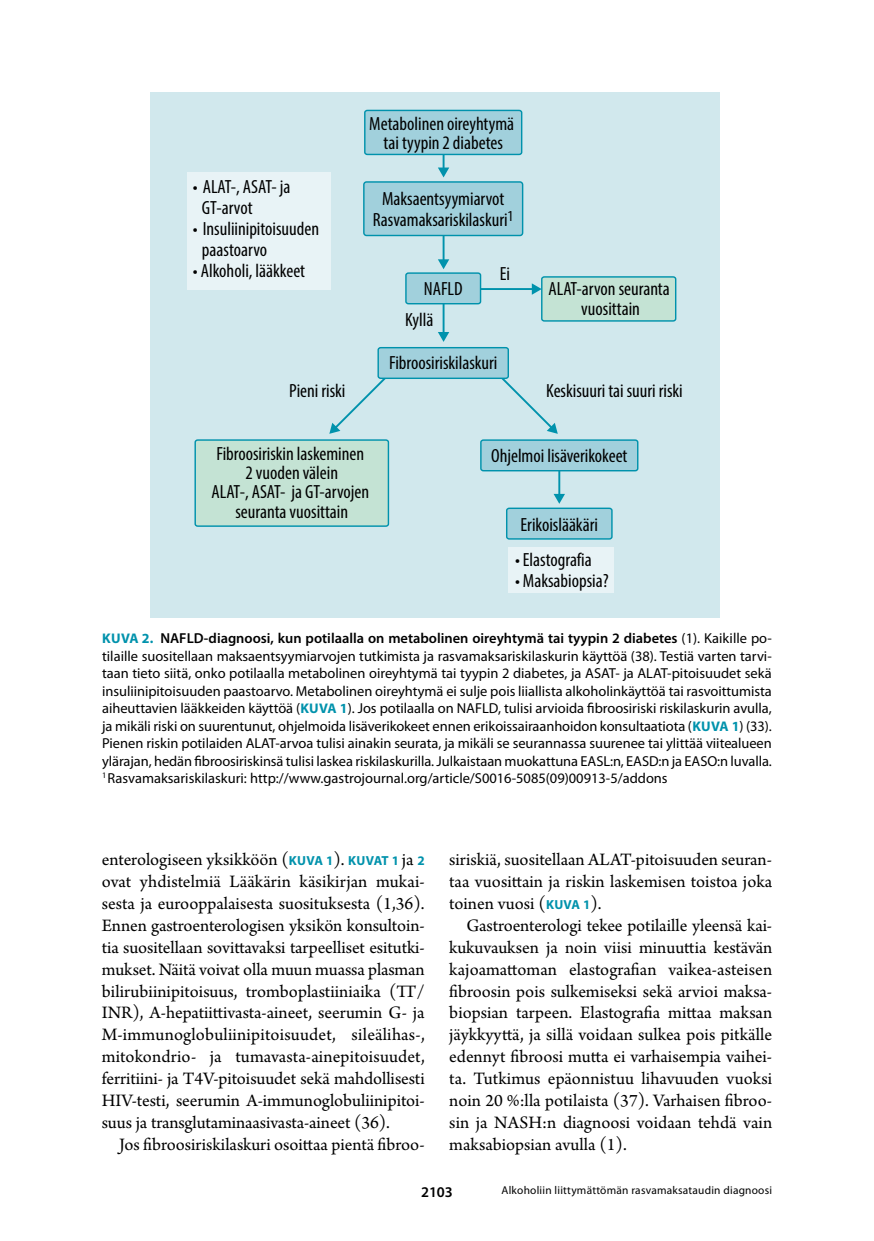
<style>
.page{position:relative;width:874px;height:1241px;background:#fff}
.page>*{position:absolute;margin:0;border:0;box-sizing:border-box;transform-origin:0 0}
.t1{font:condensed 19.07px/19.1px "Myriad Pro";color:#000;text-align:center}
.t2{font:18.38px/21.9px "Arno Pro";color:#000;text-align:justify}
.t3{font:600 14.88px "Myriad Pro";color:#000}
.t4{font:14.35px/17.5px "Myriad Pro";color:#000;text-align:justify}
.t5{font:11.38px "Myriad Pro";letter-spacing:.02em;color:#000}
.s1{font-weight:700;font-size:14px;color:#0092ac}
.s2{font-weight:600}
.s3{font-family:"Myriad Pro";font-weight:700;font-size:13.12px;color:#0092ac}
</style>
<div class="page">
<div style="left:150px;top:92px;width:569px;height:526px;background:#d1e8ed"></div>
<div style="left:186px;top:172px;width:144px;height:118px;background:#e8f3f6"></div>
<div style="left:507px;top:547px;width:106px;height:46px;background:#e8f3f6"></div>
<svg style="left:501px;top:365px;width:56px;height:69px"></svg>
<svg style="left:329px;top:379px;width:57px;height:55px"></svg>
<hr style="left:476px;top:288px;width:57px;height:2px;background:#0092ac">
<svg style="left:531px;top:283px;width:9px;height:12px"></svg>
<hr style="left:442px;top:137px;width:2px;height:32px;background:#0092ac">
<svg style="left:438px;top:167px;width:11px;height:10px"></svg>
<hr style="left:442px;top:229px;width:2px;height:32px;background:#0092ac">
<svg style="left:438px;top:259px;width:11px;height:10px"></svg>
<hr style="left:442px;top:302px;width:2px;height:31px;background:#0092ac">
<svg style="left:438px;top:332px;width:11px;height:10px"></svg>
<hr style="left:558px;top:469px;width:2px;height:26px;background:#0092ac">
<svg style="left:553px;top:494px;width:11px;height:9px"></svg>
<div style="left:363px;top:182px;width:159px;height:53px;background:#a1d0dc;border-radius:3px"></div>
<div style="left:363px;top:181px;width:160px;height:55px;border:1px solid #0092ac;border-radius:3px"></div>
<div style="left:195px;top:440px;width:193px;height:86px;background:#c4e3d4;border-radius:2px"></div>
<div style="left:194px;top:439px;width:195px;height:87px;border:1px solid #0092ac;border-radius:2px"></div>
<div style="left:541px;top:277px;width:134px;height:44px;background:#c4e3d4;border-radius:2px"></div>
<div style="left:540px;top:276px;width:136px;height:45px;border:1px solid #0092ac;border-radius:2px"></div>
<div style="left:406px;top:273px;width:74px;height:31px;background:#a1d0dc;border-radius:2px"></div>
<div style="left:405px;top:272px;width:76px;height:32px;border:1px solid #0092ac;border-radius:2px"></div>
<div style="left:378px;top:347px;width:130px;height:31px;background:#a1d0dc;border-radius:2px"></div>
<div style="left:377px;top:347px;width:131px;height:32px;border:1px solid #0092ac;border-radius:2px"></div>
<div style="left:480px;top:440px;width:157px;height:30px;background:#a1d0dc;border-radius:2px"></div>
<div style="left:480px;top:439px;width:158px;height:32px;border:1px solid #0092ac;border-radius:2px"></div>
<div style="left:506px;top:508px;width:105px;height:31px;background:#a1d0dc;border-radius:2px"></div>
<div style="left:505px;top:507px;width:107px;height:32px;border:1px solid #0092ac;border-radius:2px"></div>
<div style="left:364px;top:110px;width:157px;height:44px;background:#a1d0dc;border-radius:2px"></div>
<div style="left:364px;top:110px;width:158px;height:45px;border:1px solid #0092ac;border-radius:2px"></div>
<p class="t1" style="left:202px;top:176px;width:90px;line-height:21px;text-align:left;text-indent:-9px">• ALAT-, ASAT- ja<br>GT-arvot</p>
<p class="t1" style="left:202px;top:218px;width:119px;line-height:21px;text-align:left;text-indent:-9px">• Insuliinipitoisuuden paastoarvo</p>
<p class="t1" style="left:193px;top:261px;width:114px">• Alkoholi, lääkkeet</p>
<p class="t1" style="left:369px;top:114px;width:146px">Metabolinen oireyhtymä tai tyypin 2 diabetes</p>
<p class="t1" style="left:373px;top:188px;width:142px;line-height:21px">Maksaentsyymiarvot<br>Rasvamaksariskilaskuri<sup>1</sup></p>
<p class="t1" style="left:423px;top:279px;width:40px">NAFLD</p>
<p class="t1" style="left:405px;top:310px;width:30px">Kyllä</p>
<p class="t1" style="left:499px;top:264px;width:12px">Ei</p>
<p class="t1" style="left:389px;top:353px;width:110px">Fibroosiriskilaskuri</p>
<p class="t1" style="left:548px;top:279px;width:123px">ALAT-arvon seuranta vuosittain</p>
<p class="t1" style="left:289px;top:381px;width:58px">Pieni riski</p>
<p class="t1" style="left:546px;top:381px;width:138px">Keskisuuri tai suuri riski</p>
<p class="t1" style="left:211px;top:444px;width:159px">Fibroosiriskin laskeminen<br>2 vuoden välein<br>ALAT-, ASAT- ja GT-arvojen seuranta vuosittain</p>
<p class="t1" style="left:491px;top:446px;width:138px">Ohjelmoi lisäverikokeet</p>
<p class="t1" style="left:520px;top:514px;width:79px">Erikoislääkäri</p>
<p class="t1" style="left:514px;top:550px;width:78px">• Elastografia</p>
<p class="t1" style="left:514px;top:571px;width:95px">• Maksabiopsia?</p>
<p class="t4" style="left:102px;top:629px;width:671px"><span class="s1">KUVA 2.</span> <span class="s2">NAFLD-diagnoosi, kun potilaalla on metabolinen oireyhtymä tai tyypin 2 diabetes</span> (1). Kaikille po&shy;tilaille suositellaan maksaentsyymiarvojen tutkimista ja rasvamaksariskilaskurin käyttöä (38). Testiä varten tarvi&shy;taan tieto siitä, onko potilaalla metabolinen oireyhtymä tai tyypin 2 diabetes, ja ASAT- ja ALAT-pitoisuudet sekä insuliinipitoisuuden paastoarvo. Metabolinen oireyhtymä ei sulje pois liiallista alkoholinkäyttöä tai rasvoittumista aiheuttavien lääkkeiden käyttöä (<span class="s1">KUVA 1</span>). Jos potilaalla on NAFLD, tulisi arvioida fibroosiriski riskilaskurin avulla, ja mikäli riski on suurentunut, ohjelmoida lisäverikokeet ennen erikoissairaanhoidon konsultaatiota (<span class="s1">KUVA 1</span>) (33).<br>Pienen riskin potilaiden ALAT-arvoa tulisi ainakin seurata, ja mikäli se seurannassa suurenee tai ylittää viitealueen ylärajan, hedän fibroosiriskinsä tulisi laskea riskilaskurilla. Julkaistaan muokattuna EASL:n, EASD:n ja EASO:n luvalla.<br><sup>1</sup>Rasvamaksariskilaskuri: http://www.gastrojournal.org/article/S0016-5085(09)00913-5/addons</p>
<p class="t2" style="left:102px;top:849px;width:324px">enterologiseen yksikköön (<span class="s3">KUVA 1</span>). <span class="s3">KUVAT 1</span> ja <span class="s3">2 </span>ovat yhdistelmiä Lääkärin käsikirjan mukai&shy;sesta ja eurooppalaisesta suosituksesta (1,36).<br>Ennen gastroenterologisen yksikön konsultoin&shy;tia suositellaan sovittavaksi tarpeelliset esitutki&shy;mukset. Näitä voivat olla muun muassa plasman bilirubiinipitoisuus, tromboplastiiniaika (TT/ INR), A-hepatiittivasta-aineet, seerumin G- ja M-immunoglobuliinipitoisuudet, sileälihas-, mitokondrio- ja tumavasta-ainepitoisuudet, ferritiini- ja T4V-pitoisuudet sekä mahdollisesti HIV-testi, seerumin A-immunoglobuliinipitoi&shy;suus ja transglutaminaasivasta-aineet (36).</p>
<p class="t2" style="left:119px;top:1133px;width:307px">Jos fibroosiriskilaskuri osoittaa pientä fibroo-</p>
<p class="t2" style="left:449px;top:849px;width:324px">siriskiä, suositellaan ALAT-pitoisuuden seuran&shy;taa vuosittain ja riskin laskemisen toistoa joka toinen vuosi (<span class="s3">KUVA 1</span>).</p>
<p class="t2" style="left:449px;top:915px;width:324px;text-indent:17px">Gastroenterologi tekee potilaille yleensä kai&shy;kukuvauksen ja noin viisi minuuttia kestävän kajoamattoman elastografian vaikea-asteisen fibroosin pois sulkemiseksi sekä arvioi maksa&shy;biopsian tarpeen. Elastografia mittaa maksan jäykkyyttä, ja sillä voidaan sulkea pois pitkälle edennyt fibroosi mutta ei varhaisempia vaihei&shy;ta. Tutkimus epäonnistuu lihavuuden vuoksi noin 20 %:lla potilaista (37). Varhaisen fibroo&shy;sin ja NASH:n diagnoosi voidaan tehdä vain maksabiopsian avulla (1).</p>
<p class="t3" style="left:421px;top:1182px;width:33px">2103</p>
<p class="t5" style="left:501px;top:1183px;width:272px">Alkoholiin liittymättömän rasvamaksataudin diagnoosi</p>
</div>
